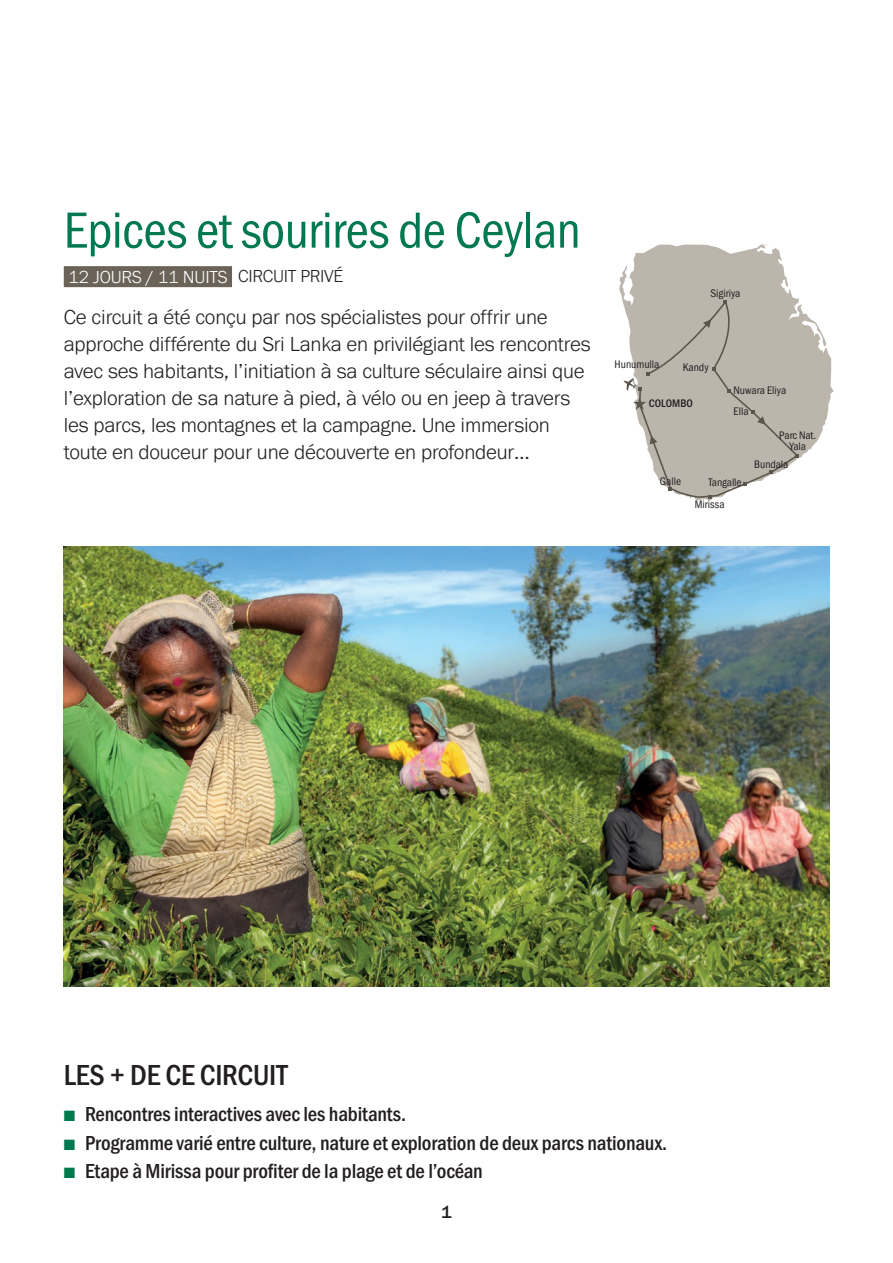
<style>
.page{position:relative;width:893px;height:1263px;background:#fff}
.page>*{position:absolute;margin:0;border:0;box-sizing:border-box;transform-origin:0 0}
.t1{font:52.5px "Franklin Gothic URW Cond";letter-spacing:-.01em;color:#00794e}
.t2{font:500 30px "Franklin Gothic URW Cond";letter-spacing:-.01em;color:#231f20}
.t3{font:300 21px/27px "Franklin Gothic URW";letter-spacing:-.01em;color:#231f20}
.t4{font:500 21px "Franklin Gothic URW Cond";letter-spacing:-.01em;color:#231f20}
.t5{font:300 18px "Franklin Gothic URW";letter-spacing:-.01em;color:#fff}
.t6{font:500 18px "Franklin Gothic URW";color:#231f20}
.t7{font:11.4px/11.4px "Franklin Gothic URW Cond";color:#231f20;text-align:center}
.t8{font:500 11.4px "Franklin Gothic URW Cond";color:#231f20}
.s1{color:#231f20}
.s2{color:#00794e}
</style>
<div class="page">
<svg style="left:619px;top:255px;width:215px;height:246px;fill:#bbb5ac"></svg>
<svg style="left:624px;top:293px;width:176px;height:206px;background:#c1bcb4"></svg>
<img style="left:64px;top:546px;width:765px;height:440px">
<svg style="left:635px;top:244px;width:145px;height:11px"></svg>
<div style="left:64px;top:266px;width:168px;height:21px;background:#6b6357"></div>
<h1 class="t1" style="left:64px;top:193px;width:519px">Epices et sourires de Ceylan</h1>
<p class="t5" style="left:68px;top:266px;width:277px">12 JOURS / 11 NUITS <span class="s1">CIRCUIT PRIVÉ</span></p>
<p class="t3" style="left:64px;top:303px;width:528px">Ce circuit a été conçu par nos spécialistes pour offrir une approche différente du Sri Lanka en privilégiant les rencontres avec ses habitants, l’initiation à sa culture séculaire ainsi que l’exploration de sa nature à pied, à vélo ou en jeep à travers les parcs, les montagnes et la campagne. Une immersion toute en douceur pour une découverte en profondeur…</p>
<p class="t7" style="left:710px;top:287px;width:31px">Sigiriya</p>
<p class="t7" style="left:615px;top:357px;width:46px">Hunumulla</p>
<p class="t8" style="left:649px;top:395px;width:45px">COLOMBO</p>
<p class="t7" style="left:683px;top:361px;width:27px">Kandy</p>
<p class="t7" style="left:734px;top:383px;width:54px">Nuwara Eliya</p>
<p class="t7" style="left:733px;top:405px;width:17px">Ella</p>
<p class="t7" style="left:779px;top:429px;width:38px">Parc Nat.<br>Yala</p>
<p class="t7" style="left:754px;top:457px;width:36px">Bundala</p>
<p class="t7" style="left:660px;top:474px;width:23px">Galle</p>
<p class="t7" style="left:708px;top:476px;width:34px">Tangalle</p>
<p class="t7" style="left:695px;top:498px;width:31px">Mirissa</p>
<h2 class="t2" style="left:64px;top:1053px;width:225px">LES + DE CE CIRCUIT</h2>
<p class="t4" style="left:64px;top:1099px;width:344px"><span class="s2">■</span> Rencontres interactives avec les habitants.</p>
<p class="t4" style="left:64px;top:1127px;width:605px"><span class="s2">■</span> Programme varié entre culture, nature et exploration de deux parcs nationaux.</p>
<p class="t4" style="left:64px;top:1156px;width:421px"><span class="s2">■</span> Etape à Mirissa pour profiter de la plage et de l’océan</p>
<p class="t6" style="left:441px;top:1200px;width:12px">1</p>
</div>
